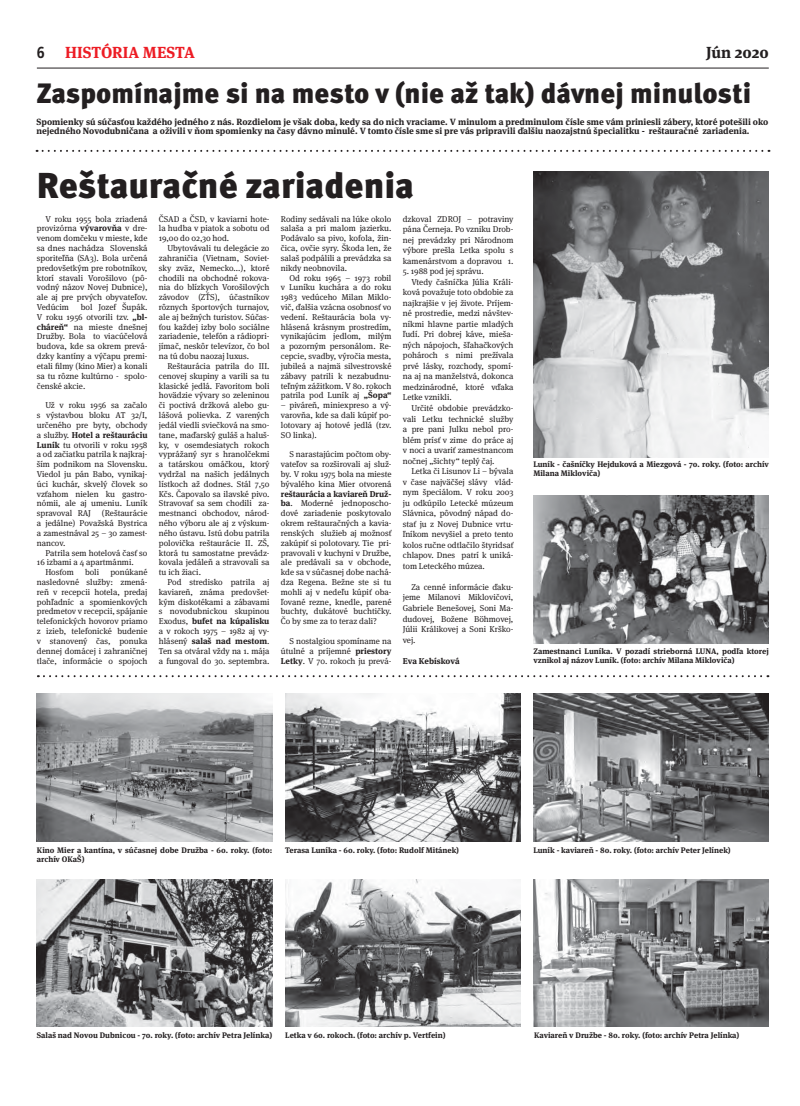
<style>
.page{position:relative;width:800px;height:1106px;background:#fff}
.page>*{position:absolute;margin:0;border:0;box-sizing:border-box;transform-origin:0 0}
.t1{font:900 36px "Meta Pro";color:#231f20}
.t2{font:900 28px "Meta Pro";color:#231f20}
.t3{font:700 16px "Meta Serif Pro";color:#ed1c24}
.t4{font:700 16px "Meta Serif Pro";color:#231f20}
.t5{font:700 16px "Frutiger CE";color:#231f20;scale:.9 1}
.t6{font:700 9px/9.8px "Meta Serif Pro";color:#231f20}
.t7{font:8.5px/9.8px "Meta Serif Pro";color:#231f20;text-align:justify}
.t8{font:700 8.5px "Meta Serif Pro";color:#231f20}
.t9{font:700 8px/9px "Meta Serif Pro";color:#231f20}
.s1{font-weight:700}
</style>
<div class="page">
<hr style="left:37px;top:68px;width:731px;height:1px;background:#231f20">
<img style="left:37px;top:694px;width:235px;height:147px">
<img style="left:533px;top:171px;width:235px;height:286px">
<img style="left:285px;top:694px;width:235px;height:147px">
<img style="left:533px;top:694px;width:235px;height:147px">
<img style="left:533px;top:496px;width:235px;height:147px">
<img style="left:37px;top:879px;width:235px;height:147px">
<img style="left:285px;top:879px;width:235px;height:147px">
<svg style="left:37px;top:150px;width:732px;height:2px"></svg>
<svg style="left:38px;top:675px;width:730px;height:2px"></svg>
<img style="left:533px;top:879px;width:235px;height:147px">
<h3 class="t5" style="left:37px;top:44px;width:10px">6</h3>
<h3 class="t3" style="left:65px;top:46px;width:131px">HISTÓRIA MESTA</h3>
<h3 class="t4" style="left:706px;top:46px;width:64px">Jún 2020</h3>
<h2 class="t2" style="left:37px;top:83px;width:716px">Zaspomínajme si na mesto v (nie až tak) dávnej minulosti</h2>
<p class="t6" style="left:37px;top:118px;width:733px">Spomienky sú súčasťou každého jedného z nás. Rozdielom je však doba, kedy sa do nich vraciame. V minulom a predminulom čísle sme vám priniesli zábery, ktoré potešili oko nejedného Novodubničana a oživili v ňom spomienky na časy dávno minulé. V tomto čísle sme si pre vás pripravili ďalšiu naozajstnú špecialitku - reštauračné zariadenia.</p>
<h1 class="t1" style="left:37px;top:172px;width:379px">Reštauračné zariadenia</h1>
<p class="t7" style="left:37px;top:214px;width:112px;text-indent:9px">V roku 1955 bola zriadená provizórna <span class="s1">vývarovňa</span> v dre&shy;venom domčeku v mieste, kde sa dnes nachádza Slovenská sporiteľňa (SA3). Bola určená predovšetkým pre robotníkov, ktorí stavali Vorošilovo (pô&shy;vodný názov Novej Dubnice), ale aj pre prvých obyvateľov.<br>Vedúcim</p>
<p class="t7" style="left:37px;top:303px;width:112px;text-indent:44px">bol Jozef Šupák.<br>V roku 1956 otvorili tzv. <span class="s1">„bl&shy;cháreň“</span> na mieste dnešnej Družby. Bola to viacúčelová budova, kde sa okrem prevá&shy;dzky kantíny a výčapu premi&shy;etali filmy (kino Mier) a konali sa tu rôzne kultúrno - spolo&shy;čenské akcie.</p>
<p class="t7" style="left:37px;top:401px;width:112px;text-indent:9px">Už v roku 1956 sa začalo s výstavbou bloku AT 32/I, určeného pre byty, obchody a služby. <span class="s1">Hotel a reštauráciu Luník</span> tu otvorili v roku 1958 a od začiatku patrila k najkraj&shy;ším podnikom na Slovensku.<br>Viedol ju pán Babo, vynikaj&shy;úci kuchár, skvelý človek so vzťahom nielen ku gastro&shy;nómii, ale aj umeniu. Luník spravoval RAJ</p>
<p class="t7" style="left:37px;top:509px;width:112px;text-indent:65px">(Reštaurácie a jedálne) Považská Bystrica a zamestnával 25 – 30 zamest&shy;nancov.</p>
<p class="t7" style="left:45px;top:548px;width:104px">Patrila sem hotelová časť so</p>
<p class="t7" style="left:37px;top:558px;width:98px">16 izbami a 4 apartmánmi.</p>
<p class="t7" style="left:45px;top:568px;width:30px">Hosťom</p>
<p class="t7" style="left:85px;top:568px;width:16px">boli</p>
<p class="t7" style="left:37px;top:568px;width:112px;text-indent:73px">ponúkané nasledovné služby: zmená&shy;reň v recepcii hotela, predaj pohľadníc a spomienkových predmetov v recepcii, spájanie telefonických hovorov priamo z izieb, telefonické budenie v stanovený čas, ponuka dennej domácej i zahraničnej tlače, informácie o spojoch</p>
<p class="t7" style="left:159px;top:214px;width:112px">ČSAD a ČSD, v kaviarni hote&shy;la hudba v piatok a sobotu od 19,00 do 02,30 hod.</p>
<p class="t7" style="left:159px;top:244px;width:112px;text-indent:9px">Ubytovávali tu delegácie zo zahraničia (Vietnam, Soviet&shy;sky zväz, Nemecko...), ktoré chodili na obchodné rokova&shy;nia do blízkych Vorošilových závodov (ZŤS), účastníkov rôznych športových turnajov, ale aj bežných turistov. Súčas&shy;ťou každej izby bolo sociálne zariadenie, telefón a rádiopri&shy;jímač, neskôr televízor, čo bol na tú dobu naozaj luxus.</p>
<p class="t7" style="left:159px;top:361px;width:112px;text-indent:9px">Reštaurácia patrila do III. cenovej skupiny a varili sa tu klasické jedlá. Favoritom boli hovädzie vývary so zeleninou či poctivá držková alebo gu&shy;lášová polievka. Z varených jedál viedli sviečková na smo&shy;tane, maďarský guláš a haluš&shy;ky, v osemdesiatych rokoch vyprážaný syr s hranolčekmi a tatárskou omáčkou, ktorý vydržal na našich jedálnych lístkoch až dodnes. Stál 7,50<br>Kčs. Čapovalo sa ilavské pivo.<br>Stravovať sa sem chodili za&shy;mestnanci obchodov, národ&shy;ného výboru ale aj z výskum&shy;ného ústavu. Istú dobu patrila polovička reštaurácie II. ZŠ, ktorá tu samostatne prevádz&shy;kovala jedáleň a stravovali sa tu ich žiaci.</p>
<p class="t7" style="left:159px;top:577px;width:112px;text-indent:9px">Pod stredisko patrila aj kaviareň, známa predovšet&shy;kým diskotékami a zábavami s novodubnickou skupinou Exodus, <span class="s1">bufet na kúpalisku </span>a v rokoch 1975 – 1982 aj vy&shy;hlásený <span class="s1">salaš nad mestom</span>.<br>Ten sa otváral vždy na 1. mája a fungoval do 30. septembra.</p>
<p class="t7" style="left:281px;top:214px;width:112px">Rodiny sedávali na lúke okolo salaša a pri malom jazierku.<br>Podávalo sa pivo, kofola, žin&shy;čica, ovčie syry. Škoda len, že salaš podpálili a prevádzka sa nikdy neobnovila.</p>
<p class="t7" style="left:281px;top:273px;width:112px;text-indent:9px">Od roku 1965 – 1973 robil v Luníku kuchára a do roku 1983 vedúceho Milan Miklo&shy;vič, ďalšia vzácna osobnosť vo vedení. Reštaurácia bola vy&shy;hlásená krásnym prostredím, vynikajúcim jedlom, milým a pozorným personálom. Re&shy;cepcie, svadby, výročia mesta, jubileá a najmä silvestrovské zábavy patrili k nezabudnu&shy;teľným zážitkom. V 80. rokoch patrila pod Luník aj <span class="s1">„Šopa“</span></p>
<p class="t7" style="left:281px;top:401px;width:112px">– piváreň, miniexpreso a vý&shy;varovňa, kde sa dali kúpiť po&shy;lotovary aj hotové jedlá (tzv.<br>SO linka).</p>
<p class="t7" style="left:281px;top:450px;width:112px;text-indent:9px">S narastajúcim počtom oby&shy;vateľov sa rozširovali aj služ&shy;by. V roku 1975 bola na mieste bývalého kina Mier otvorená</p>
<p class="t7" style="left:281px;top:489px;width:112px"><span class="s1">reštaurácia a kaviareň Druž&shy;ba</span>. Moderné jednoposcho&shy;dové zariadenie poskytovalo okrem reštauračných a kavia&shy;renských služieb aj možnosť zakúpiť si polotovary. Tie pri&shy;pravovali v kuchyni v Družbe, ale predávali sa v obchode, kde sa v súčasnej dobe nachá&shy;dza Regena. Bežne ste si tu mohli aj v nedeľu kúpiť oba&shy;ľované rezne, knedle, parené buchty, dukátové buchtičky.<br>Čo by sme za to teraz dali?</p>
<p class="t7" style="left:281px;top:636px;width:112px;text-indent:9px">S nostalgiou spomíname na útulné a príjemné <span class="s1">priestory Letky</span>. V 70. rokoch ju prevá-</p>
<p class="t7" style="left:403px;top:214px;width:112px;line-height:10.5px">dzkoval ZDROJ – potraviny pána Černeja. Po vzniku Drob&shy;nej prevádzky pri Národnom výbore prešla Letka spolu s kamenárstvom a dopravou 1.</p>
<p class="t7" style="left:403px;top:267px;width:82px">5. 1988 pod jej správu.</p>
<p class="t7" style="left:411px;top:277px;width:104px">Vtedy čašníčka Júlia Králi-</p>
<p class="t7" style="left:403px;top:288px;width:112px">ková považuje toto obdobie za</p>
<p class="t7" style="left:403px;top:298px;width:112px">najkrajšie v jej živote. Príjem-</p>
<p class="t7" style="left:403px;top:309px;width:112px">né prostredie, medzi návštev-</p>
<p class="t7" style="left:403px;top:319px;width:112px">níkmi hlavne partie mladých</p>
<p class="t7" style="left:403px;top:330px;width:112px">ľudí. Pri dobrej káve, mieša-</p>
<p class="t7" style="left:403px;top:340px;width:112px">ných nápojoch, šľahačkových</p>
<p class="t7" style="left:403px;top:351px;width:112px">pohároch s nimi prežívala</p>
<p class="t7" style="left:403px;top:361px;width:112px">prvé lásky, rozchody, spomí-</p>
<p class="t7" style="left:403px;top:372px;width:112px">na aj na manželstvá, dokonca</p>
<p class="t7" style="left:403px;top:382px;width:112px">medzinárodné, ktoré vďaka</p>
<p class="t7" style="left:403px;top:393px;width:50px">Letke vznikli.</p>
<p class="t7" style="left:411px;top:403px;width:104px">Určité obdobie prevádzko-</p>
<p class="t7" style="left:403px;top:414px;width:112px">vali Letku technické služby</p>
<p class="t7" style="left:403px;top:424px;width:112px">a pre pani Julku nebol pro-</p>
<p class="t7" style="left:403px;top:435px;width:112px">blém prísť v zime do práce aj</p>
<p class="t7" style="left:403px;top:446px;width:112px">v noci a uvariť zamestnancom</p>
<p class="t7" style="left:403px;top:456px;width:93px">nočnej „šichty“ teplý čaj.</p>
<p class="t7" style="left:411px;top:467px;width:104px">Letka či Lisunov Li – bývala</p>
<p class="t7" style="left:403px;top:477px;width:112px">v čase najväčšej slávy vlád-</p>
<p class="t7" style="left:403px;top:488px;width:112px">nym špeciálom. V roku 2003</p>
<p class="t7" style="left:403px;top:498px;width:112px">ju odkúpilo Letecké múzeum</p>
<p class="t7" style="left:403px;top:509px;width:112px">Slávnica, pôvodný nápad do-</p>
<p class="t7" style="left:403px;top:519px;width:112px">stať ju z Novej Dubnice vrtu-</p>
<p class="t7" style="left:403px;top:530px;width:112px">ľníkom nevyšiel a preto tento</p>
<p class="t7" style="left:403px;top:540px;width:112px">kolos ručne odtlačilo štyridsať</p>
<p class="t7" style="left:403px;top:551px;width:112px">chlapov. Dnes patrí k uniká-</p>
<p class="t7" style="left:403px;top:561px;width:83px">tom Leteckého múzea.</p>
<p class="t7" style="left:403px;top:582px;width:112px;line-height:10.5px;text-indent:9px">Za cenné informácie ďaku&shy;jeme Milanovi Miklovičovi, Gabriele Benešovej, Soni Ma&shy;dudovej, Božene Böhmovej, Júlii Králikovej a Soni Krško&shy;vej.</p>
<p class="t8" style="left:403px;top:657px;width:58px">Eva Kebísková</p>
<p class="t9" style="left:533px;top:461px;width:237px">Luník - čašníčky Hejduková a Miezgová - 70. roky. (foto: archív<br>Milana Mikloviča)</p>
<p class="t9" style="left:533px;top:647px;width:237px">Zamestnanci Luníka. V pozadí strieborná LUNA, podľa ktorej vznikol aj názov Luník. (foto: archív Milana Mikloviča)</p>
<p class="t9" style="left:37px;top:846px;width:237px">Kino Mier a kantína, v súčasnej dobe Družba - 60. roky. (foto: archív OKaŠ)</p>
<p class="t9" style="left:285px;top:846px;width:175px">Terasa Luníka - 60. roky. (foto: Rudolf Mitánek)</p>
<p class="t9" style="left:533px;top:846px;width:199px">Luník - kaviareň - 80. roky. (foto: archív Peter Jelínek)</p>
<p class="t9" style="left:37px;top:1031px;width:237px">Salaš nad Novou Dubnicou - 70. roky. (foto: archív Petra Jelínka)</p>
<p class="t9" style="left:285px;top:1031px;width:162px">Letka v 60. rokoch. (foto: archív p. Vertfein)</p>
<p class="t9" style="left:534px;top:1031px;width:207px">Kaviareň v Družbe - 80. roky. (foto: archív Petra Jelínka)</p>
</div>
